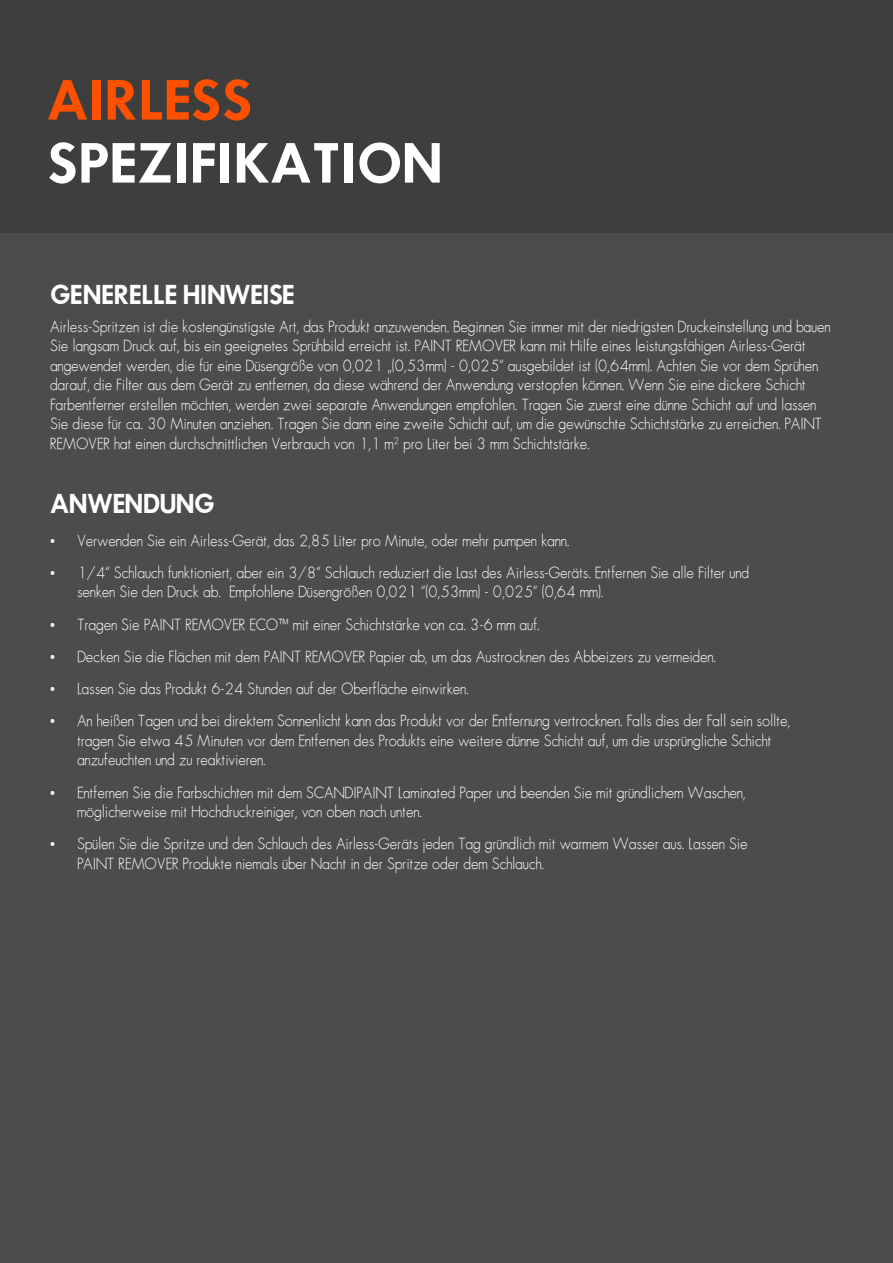
<style>
.page{position:relative;width:893px;height:1263px;background:#fff}
.page>*{position:absolute;margin:0;border:0;box-sizing:border-box;transform-origin:0 0}
.t1{font:52.5px "Futura ICG Demi";color:#fff}
.t2{font:52.5px "Futura ICG Demi";color:#ff5000}
.Textrubrik{font:25.5px "Futura ICG Demi";letter-spacing:-.01em;color:#fff;scale:.95 1}
.Brödtext{font:15px/19.5px "Futura ICG Light";letter-spacing:-.01em;color:#fff;scale:.95 1}
</style>
<div class="page">
<div style="left:0;top:219px;width:893px;height:1044px;background:#4b4c4d"></div>
<div style="left:0;top:0;width:893px;height:233px;background:#3e3e3f"></div>
<p class="t2" style="left:47px;top:65px;width:207px">AIRLESS</p>
<p class="t1" style="left:47px;top:128px;width:397px">SPEZIFIKATION</p>
<p class="Textrubrik" style="left:50px;top:277px;width:259px">GENERELLE HINWEISE</p>
<p class="Brödtext" style="left:50px;top:316px;width:823px">Airless-Spritzen ist die kostengünstigste Art, das Produkt anzuwenden. Beginnen Sie immer mit der niedrigsten Druckeinstellung und bauen Sie langsam Druck auf, bis ein geeignetes Sprühbild erreicht ist. PAINT REMOVER kann mit Hilfe eines leistungsfähigen Airless-Gerät angewendet werden, die für eine Düsengröße von 0,021 „(0,53mm) - 0,025“ ausgebildet ist (0,64mm). Achten Sie vor dem Sprühen darauf, die Filter aus dem Gerät zu entfernen, da diese während der Anwendung verstopfen können. Wenn Sie eine dickere Schicht Farbentferner erstellen möchten, werden zwei separate Anwendungen empfohlen. Tragen Sie zuerst eine dünne Schicht auf und lassen Sie diese für ca. 30 Minuten anziehen. Tragen Sie dann eine zweite Schicht auf, um die gewünschte Schichtstärke zu erreichen. PAINT REMOVER hat einen durchschnittlichen Verbrauch von 1,1 m<sup>2</sup> pro Liter bei 3 mm Schichtstärke.</p>
<p class="Textrubrik" style="left:50px;top:487px;width:175px">ANWENDUNG</p>
<p class="Brödtext" style="left:50px;top:530px;width:548px">• Verwenden Sie ein Airless-Gerät, das 2,85 Liter pro Minute, oder mehr pumpen kann.</p>
<p class="Brödtext" style="left:77px;top:562px;width:709px;text-indent:-27px">• 1/4“ Schlauch funktioniert, aber ein 3/8“ Schlauch reduziert die Last des Airless-Geräts. Entfernen Sie alle Filter und senken Sie den Druck ab. Empfohlene Düsengrößen 0,021 ”(0,53mm) - 0,025” (0,64 mm).</p>
<p class="Brödtext" style="left:50px;top:614px;width:517px">• Tragen Sie PAINT REMOVER ECO™ mit einer Schichtstärke von ca. 3-6 mm auf.</p>
<p class="Brödtext" style="left:50px;top:646px;width:703px">• Decken Sie die Flächen mit dem PAINT REMOVER Papier ab, um das Austrocknen des Abbeizers zu vermeiden.</p>
<p class="Brödtext" style="left:50px;top:679px;width:442px">• Lassen Sie das Produkt 6-24 Stunden auf der Oberfläche einwirken.</p>
<p class="Brödtext" style="left:77px;top:711px;width:752px;text-indent:-27px">• An heißen Tagen und bei direktem Sonnenlicht kann das Produkt vor der Entfernung vertrocknen. Falls dies der Fall sein sollte, tragen Sie etwa 45 Minuten vor dem Entfernen des Produkts eine weitere dünne Schicht auf, um die ursprüngliche Schicht anzufeuchten und zu reaktivieren.</p>
<p class="Brödtext" style="left:77px;top:782px;width:705px;text-indent:-27px">• Entfernen Sie die Farbschichten mit dem SCANDIPAINT Laminated Paper und beenden Sie mit gründlichem Waschen, möglicherweise mit Hochdruckreiniger, von oben nach unten.</p>
<p class="Brödtext" style="left:77px;top:834px;width:707px;text-indent:-27px">• Spülen Sie die Spritze und den Schlauch des Airless-Geräts jeden Tag gründlich mit warmem Wasser aus. Lassen Sie<br>PAINT REMOVER Produkte niemals über Nacht in der Spritze oder dem Schlauch.</p>
</div>
